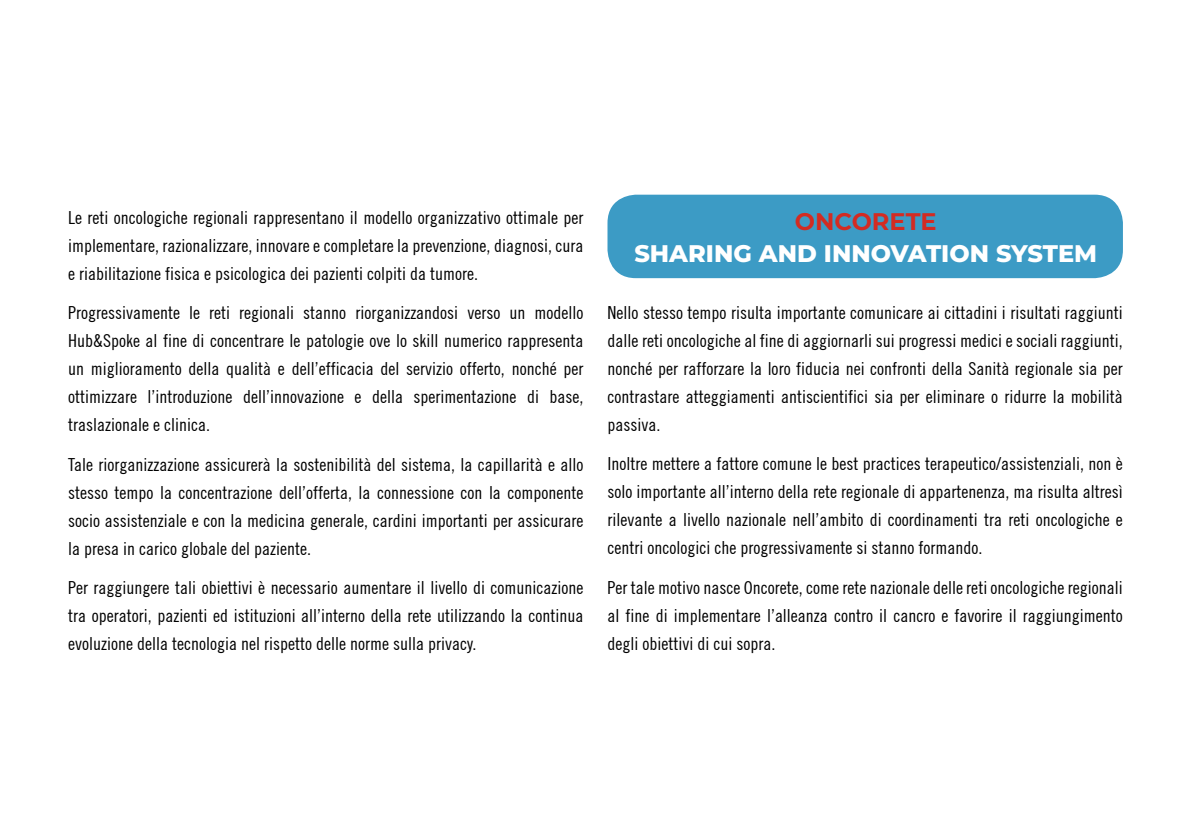
<style>
.page{position:relative;width:1191px;height:840px;background:#fff}
.page>*{position:absolute;margin:0;border:0;box-sizing:border-box;transform-origin:0 0}
.t1{font:800 24px "Montserrat";color:#fff}
.t2{font:700 24px "Montserrat";color:#d32b22}
.t3{font:condensed 18px/28px "Trade Gothic No.18";color:#000;text-align:justify}
</style>
<div class="page">
<div style="left:607px;top:194px;width:516px;height:84px;background:#3c9bc5;border-radius:28px"></div>
<p class="t3" style="left:68px;top:203px;width:517px">Le reti oncologiche regionali rappresentano il modello organizzativo ottimale per implementare, razionalizzare, innovare e completare la prevenzione, diagnosi, cura e riabilitazione fisica e psicologica dei pazienti colpiti da tumore.</p>
<p class="t3" style="left:68px;top:298px;width:517px">Progressivamente le reti regionali stanno riorganizzandosi verso un modello Hub&amp;Spoke al fine di concentrare le patologie ove lo skill numerico rappresenta un miglioramento della qualità e dell’efficacia del servizio offerto, nonché per ottimizzare l’introduzione dell’innovazione e della sperimentazione di base, traslazionale e clinica.</p>
<p class="t3" style="left:68px;top:450px;width:517px">Tale riorganizzazione assicurerà la sostenibilità del sistema, la capillarità e allo stesso tempo la concentrazione dell’offerta, la connessione con la componente socio assistenziale e con la medicina generale, cardini importanti per assicurare la presa in carico globale del paziente.</p>
<p class="t3" style="left:68px;top:573px;width:517px">Per raggiungere tali obiettivi è necessario aumentare il livello di comunicazione tra operatori, pazienti ed istituzioni all’interno della rete utilizzando la continua evoluzione della tecnologia nel rispetto delle norme sulla privacy.</p>
<h1 class="t2" style="left:795px;top:204px;width:143px">ONCORETE</h1>
<h1 class="t1" style="left:634px;top:236px;width:464px">SHARING AND INNOVATION SYSTEM</h1>
<p class="t3" style="left:607px;top:298px;width:517px">Nello stesso tempo risulta importante comunicare ai cittadini i risultati raggiunti dalle reti oncologiche al fine di aggiornarli sui progressi medici e sociali raggiunti, nonché per rafforzare la loro fiducia nei confronti della Sanità regionale sia per contrastare atteggiamenti antiscientifici sia per eliminare o ridurre la mobilità passiva.</p>
<p class="t3" style="left:607px;top:449px;width:517px">Inoltre mettere a fattore comune le best practices terapeutico/assistenziali, non è solo importante all’interno della rete regionale di appartenenza, ma risulta altresì rilevante a livello nazionale nell’ambito di coordinamenti tra reti oncologiche e centri oncologici che progressivamente si stanno formando.</p>
<p class="t3" style="left:607px;top:573px;width:517px">Per tale motivo nasce Oncorete, come rete nazionale delle reti oncologiche regionali al fine di implementare l’alleanza contro il cancro e favorire il raggiungimento degli obiettivi di cui sopra.</p>
</div>
